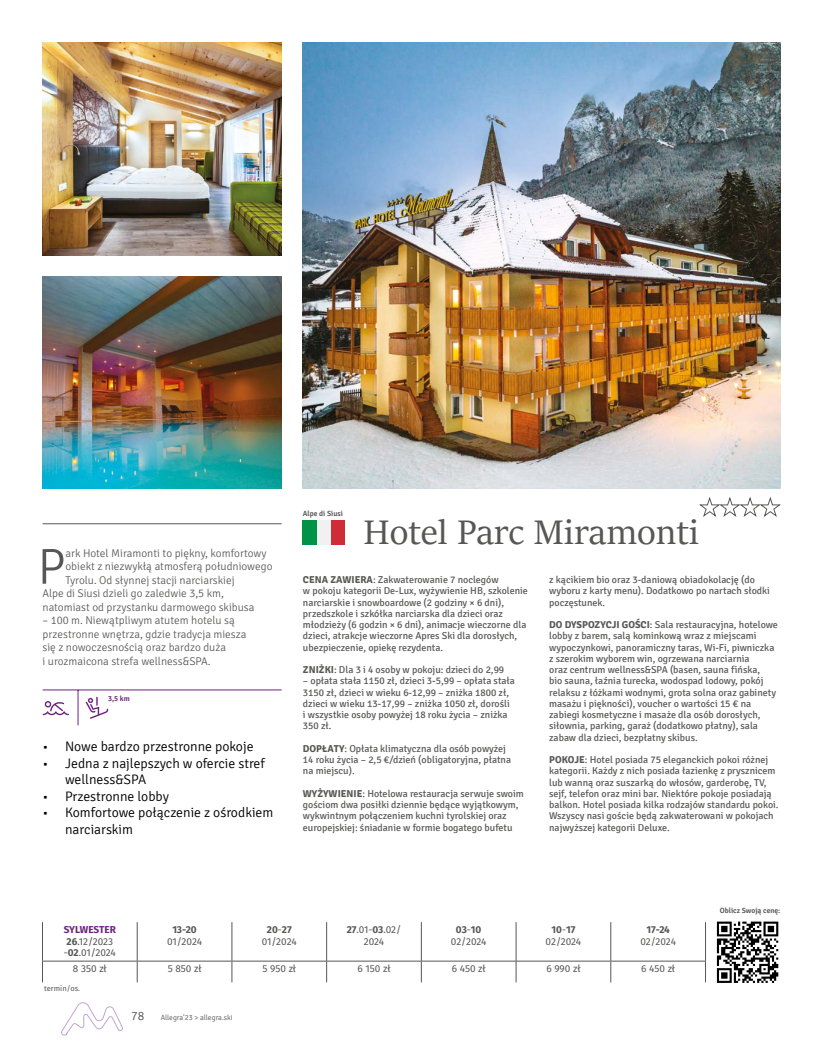
<style>
.page{position:relative;width:823px;height:1063px;background:#fff}
.page>*{position:absolute;margin:0;border:0;box-sizing:border-box;transform-origin:0 0}
.t1{font:300 50.38px "Signika Negative";color:#575756}
.t2{font:37.5px "Sitka Heading";color:#575756}
.t3{font:300 13.75px/16.5px "Signika";color:#000}
.t4{font:300 12.5px "Signika";color:#575756}
.t5{font:300 11.25px/13.5px "Signika Negative";color:#575756}
.t6{font:10px/11.2px "Signika";color:#575756}
.t7{font:10px/11.2px "Fira Sans";letter-spacing:-.01em;color:#575756;text-align:center}
.t8{font:700 10px "Fira Sans";color:#575756}
.t9{font:600 7.5px "Signika";color:#575756}
.t10{font:300 7.5px "Signika";color:#575756}
.t11{font:7.5px "Fira Sans";color:#575756}
.t12{font:600 7.5px "Signika";color:#702283}
.s1{font-weight:700}
.s2{font-weight:700;color:#702283}
</style>
<div class="page">
<svg style="left:61px;top:1002px;width:62px;height:34px"></svg>
<img style="left:303px;top:43px;width:477px;height:446px">
<img style="left:43px;top:43px;width:238px;height:212px">
<img style="left:43px;top:276px;width:238px;height:213px">
<svg style="left:699px;top:498px;width:81px;height:19px"></svg>
<div style="left:303px;top:520px;width:14px;height:25px;background:#009346"></div>
<div style="left:317px;top:520px;width:14px;height:25px;background:#f0f1f0"></div>
<div style="left:331px;top:520px;width:13px;height:25px;background:#ce2d38"></div>
<hr style="left:43px;top:690px;width:238px;height:1px;background:#702283">
<hr style="left:78px;top:690px;width:1px;height:35px;background:#702283">
<svg style="left:86px;top:697px;width:22px;height:22px"></svg>
<svg style="left:43px;top:701px;width:26px;height:14px"></svg>
<svg style="left:717px;top:921px;width:62px;height:56px"></svg>
<svg style="left:716px;top:922px;width:61px;height:61px"></svg>
<hr style="left:43px;top:524px;width:238px;height:1px;background:#575756">
<hr style="left:42px;top:961px;width:95px;height:1px;background:#575756">
<hr style="left:137px;top:961px;width:95px;height:1px;background:#575756">
<hr style="left:232px;top:961px;width:94px;height:1px;background:#575756">
<hr style="left:326px;top:961px;width:95px;height:1px;background:#575756">
<hr style="left:421px;top:961px;width:94px;height:1px;background:#575756">
<hr style="left:515px;top:961px;width:95px;height:1px;background:#575756">
<hr style="left:610px;top:961px;width:95px;height:1px;background:#575756">
<hr style="left:42px;top:922px;width:1px;height:39px;background:#575756">
<hr style="left:137px;top:922px;width:1px;height:39px;background:#575756">
<hr style="left:231px;top:922px;width:1px;height:39px;background:#575756">
<hr style="left:326px;top:922px;width:1px;height:39px;background:#575756">
<hr style="left:421px;top:922px;width:1px;height:39px;background:#575756">
<hr style="left:515px;top:922px;width:1px;height:39px;background:#575756">
<hr style="left:610px;top:922px;width:1px;height:39px;background:#575756">
<hr style="left:704px;top:922px;width:1px;height:39px;background:#575756">
<svg style="left:42px;top:961px;width:1px;height:21px"></svg>
<svg style="left:137px;top:961px;width:1px;height:21px"></svg>
<svg style="left:231px;top:961px;width:1px;height:21px"></svg>
<svg style="left:326px;top:961px;width:1px;height:21px"></svg>
<svg style="left:421px;top:961px;width:1px;height:21px"></svg>
<svg style="left:515px;top:961px;width:1px;height:21px"></svg>
<svg style="left:610px;top:961px;width:1px;height:21px"></svg>
<h1 class="t1" style="left:37px;top:539px;width:29px">P</h1>
<p class="t5" style="left:65px;top:546px;width:202px">ark Hotel Miramonti to piękny, komfortowy</p>
<p class="t5" style="left:65px;top:560px;width:208px">obiekt z niezwykłą atmosferą południowego</p>
<p class="t5" style="left:65px;top:573px;width:171px">Tyrolu. Od słynnej stacji narciarskiej</p>
<p class="t5" style="left:43px;top:587px;width:183px">Alpe di Siusi dzieli go zaledwie 3,5 km,</p>
<p class="t5" style="left:43px;top:600px;width:213px">natomiast od przystanku darmowego skibusa</p>
<p class="t5" style="left:43px;top:614px;width:205px">– 100 m. Niewątpliwym atutem hotelu są przestronne wnętrza, gdzie tradycja miesza się z nowoczesnością oraz bardzo duża<br>i urozmaicona strefa wellness&amp;SPA.</p>
<p class="t12" style="left:108px;top:694px;width:23px">3,5 km</p>
<h3 class="t3" style="left:43px;top:739px;width:212px">• Nowe bardzo przestronne pokoje</h3>
<h3 class="t3" style="left:65px;top:755px;width:201px;text-indent:-22px">• Jedna z najlepszych w ofercie stref wellness&amp;SPA</h3>
<h3 class="t3" style="left:43px;top:788px;width:128px">• Przestronne lobby</h3>
<h3 class="t3" style="left:65px;top:805px;width:210px;text-indent:-22px">• Komfortowe połączenie z ośrodkiem narciarskim</h3>
<p class="t9" style="left:303px;top:509px;width:42px">Alpe di Siusi</p>
<h2 class="t2" style="left:363px;top:506px;width:336px">Hotel Parc Miramonti</h2>
<p class="t6" style="left:303px;top:574px;width:226px"><span class="s1">CENA ZAWIERA</span>: Zakwaterowanie 7 noclegów<br>w pokoju kategorii De-Lux, wyżywienie HB, szkolenie narciarskie i snowboardowe (2 godziny × 6 dni), przedszkole i szkółka narciarska dla dzieci oraz młodzieży (6 godzin × 6 dni), animacje wieczorne dla dzieci, atrakcje wieczorne Apres Ski dla dorosłych, ubezpieczenie, opiekę rezydenta.</p>
<p class="t6" style="left:303px;top:664px;width:203px"><span class="s1">ZNIŻKI</span>: Dla 3 i 4 osoby w pokoju: dzieci do 2,99</p>
<p class="t6" style="left:303px;top:676px;width:213px">– opłata stała 1150 zł, dzieci 3-5,99 – opłata stała 3150 zł, dzieci w wieku 6-12,99 – zniżka 1800 zł, dzieci w wieku 13-17,99 – zniżka 1050 zł, dorośli<br>i wszystkie osoby powyżej 18 roku życia – zniżka 350 zł.</p>
<p class="t6" style="left:303px;top:743px;width:209px"><span class="s1">DOPŁATY</span>: Opłata klimatyczna dla osób powyżej<br>14 roku życia – 2,5 €/dzień (obligatoryjna, płatna na miejscu).</p>
<p class="t6" style="left:303px;top:788px;width:222px"><span class="s1">WYŻYWIENIE</span>: Hotelowa restauracja serwuje swoim gościom dwa posiłki dziennie będące wyjątkowym, wykwintnym połączeniem kuchni tyrolskiej oraz europejskiej: śniadanie w formie bogatego bufetu</p>
<p class="t6" style="left:549px;top:574px;width:222px">z kącikiem bio oraz 3-daniową obiadokolację (do wyboru z karty menu). Dodatkowo po nartach słodki poczęstunek.</p>
<p class="t6" style="left:549px;top:619px;width:230px"><span class="s1">DO DYSPOZYCJI GOŚCI</span>: Sala restauracyjna, hotelowe lobby z barem, salą kominkową wraz z miejscami wypoczynkowi, panoramiczny taras, Wi-Fi, piwniczka z szerokim wyborem win, ogrzewana narciarnia<br>oraz centrum wellness&amp;SPA (basen, sauna fińska,<br>bio sauna, łaźnia turecka, wodospad lodowy, pokój relaksu z łóżkami wodnymi, grota solna oraz gabinety masażu i piękności), voucher o wartości 15 € na zabiegi kosmetyczne i masaże dla osób dorosłych, siłownia, parking, garaż (dodatkowo płatny), sala zabaw dla dzieci, bezpłatny skibus.</p>
<p class="t6" style="left:549px;top:754px;width:231px"><span class="s1">POKOJE</span>: Hotel posiada 75 eleganckich pokoi różnej kategorii. Każdy z nich posiada łazienkę z prysznicem lub wanną oraz suszarką do włosów, garderobę, TV, sejf, telefon oraz mini bar. Niektóre pokoje posiadają balkon. Hotel posiada kilka rodzajów standardu pokoi.<br>Wszyscy nasi goście będą zakwaterowani w pokojach najwyższej kategorii Deluxe.</p>
<p class="t9" style="left:719px;top:906px;width:62px">Oblicz Swoją cenę:</p>
<p class="t7" style="left:167px;top:935px;width:36px">01/2024</p>
<p class="t7" style="left:262px;top:924px;width:36px"><span class="s1">20</span>-<span class="s1">27<br></span>01/2024</p>
<p class="t7" style="left:346px;top:924px;width:56px"><span class="s1">27</span>.01-<span class="s1">03</span>.02/<br>2024</p>
<p class="t7" style="left:450px;top:924px;width:37px"><span class="s1">03</span>-<span class="s1">10<br></span>02/2024</p>
<p class="t7" style="left:545px;top:924px;width:37px"><span class="s1">10</span>-<span class="s1">17<br></span>02/2024</p>
<p class="t8" style="left:646px;top:921px;width:25px">17-24</p>
<p class="t7" style="left:64px;top:924px;width:54px;text-align:left"><span class="s2">SYLWESTER<br></span><span class="s1">26</span>.12/2023 -<span class="s1">02</span>.01/2024</p>
<p class="t8" style="left:172px;top:921px;width:26px">13-20</p>
<p class="t7" style="left:640px;top:935px;width:37px">02/2024</p>
<p class="t7" style="left:73px;top:963px;width:35px">8 350 zł</p>
<p class="t7" style="left:167px;top:963px;width:35px">5 850 zł</p>
<p class="t7" style="left:262px;top:963px;width:35px">5 950 zł</p>
<p class="t7" style="left:357px;top:963px;width:34px">6 150 zł</p>
<p class="t7" style="left:451px;top:963px;width:35px">6 450 zł</p>
<p class="t7" style="left:546px;top:963px;width:36px">6 990 zł</p>
<p class="t7" style="left:640px;top:963px;width:35px">6 450 zł</p>
<p class="t11" style="left:44px;top:983px;width:37px">termin/os.</p>
<p class="t4" style="left:131px;top:1009px;width:15px">78</p>
<p class="t10" style="left:161px;top:1014px;width:73px">Allegra’23 &gt; allegra.ski</p>
</div>
